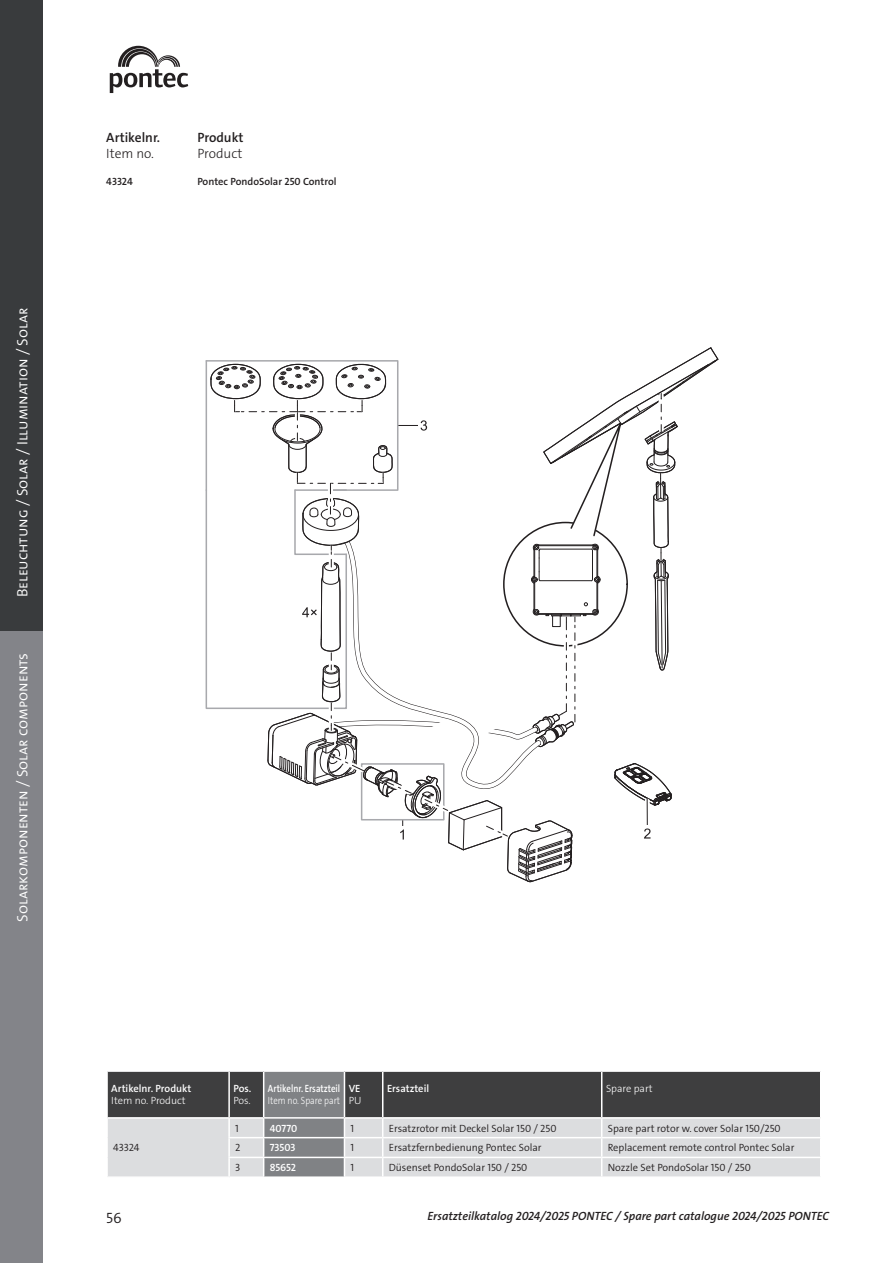
<style>
.page{position:relative;width:893px;height:1263px;background:#fff}
.page>*{position:absolute;margin:0;border:0;box-sizing:border-box;transform-origin:0 0}
.CB_AF_Griffmarke{font:15px "The Sans LP4 Se Lig";color:#fff}
.CB_AF_Griff-Pgr{font:15px "The Sans LP4 Se Lig";color:#fff}
.t1{font:15px "The Sans LP4 Se Lig";color:#231f20}
.CB_AF_Tabellenkopf-Mastertabelle{font:13.5px/16.2px "The Sans LP6 Se Bld";color:#231f20}
.t2{font:12px "The Sans LP6 Se Bld IT";color:#231f20}
.CB_AF_Tab-Attr-Name{font:10.5px "The Sans LP4 Se Lig";color:#231f20}
.CB_AF_Tab-Artikelnr{font:10.5px/12px "The Sans LP6 Se Bld";color:#fff}
.CB_AF_Tab-Artikelnr-2{font:10.5px/12px "The Sans LP6 Se Bld";color:#fff;scale:.84 1}
.CB_AF_Tabellentext_Semibold{font:10.5px "The Sans LP6 Se Bld";color:#231f20}
.CB_AF_Tab-Artikelnr-3{font:10.5px "The Sans LP3 Lig";color:#fff}
.CB_AF_Tab-Artikelnr-Mastertabelle{font:10.5px "The Sans LP6 Se Bld";letter-spacing:-.015em;color:#231f20}
.s1{font-family:"The Sans LP3 Lig"}
</style>
<div class="page">
<svg style="left:110px;top:46px;width:78px;height:47px"></svg>
<div style="left:0;top:0;width:43px;height:631px;background:#393b3d"></div>
<div style="left:0;top:631px;width:43px;height:632px;background:#838489"></div>
<div style="left:107px;top:1071px;width:122px;height:47px;background:#3e3e3f"></div>
<div style="left:229px;top:1071px;width:35px;height:47px;background:#3e3e3f"></div>
<div style="left:264px;top:1071px;width:80px;height:47px;background:#808285"></div>
<div style="left:344px;top:1071px;width:39px;height:47px;background:#3e3e3f"></div>
<div style="left:107px;top:1118px;width:122px;height:59px;background:#dcdddf"></div>
<div style="left:229px;top:1118px;width:35px;height:20px;background:#dcdddf"></div>
<div style="left:264px;top:1118px;width:80px;height:20px;background:#808285"></div>
<div style="left:344px;top:1118px;width:39px;height:20px;background:#dcdddf"></div>
<div style="left:229px;top:1138px;width:35px;height:19px;background:#dcdddf"></div>
<div style="left:264px;top:1138px;width:80px;height:19px;background:#808285"></div>
<div style="left:344px;top:1138px;width:39px;height:19px;background:#dcdddf"></div>
<div style="left:229px;top:1157px;width:35px;height:20px;background:#dcdddf"></div>
<div style="left:264px;top:1157px;width:80px;height:20px;background:#808285"></div>
<div style="left:344px;top:1157px;width:39px;height:20px;background:#dcdddf"></div>
<hr style="left:106px;top:1070px;width:123px;height:2px;background:#fff">
<hr style="left:106px;top:1072px;width:2px;height:45px;background:#fff">
<hr style="left:229px;top:1070px;width:35px;height:2px;background:#fff">
<hr style="left:228px;top:1072px;width:2px;height:45px;background:#fff">
<hr style="left:264px;top:1070px;width:80px;height:2px;background:#fff">
<hr style="left:263px;top:1072px;width:1px;height:45px;background:#fff">
<hr style="left:344px;top:1070px;width:39px;height:2px;background:#fff">
<hr style="left:344px;top:1072px;width:1px;height:45px;background:#fff">
<hr style="left:106px;top:1117px;width:123px;height:1px;background:#fff">
<hr style="left:229px;top:1117px;width:35px;height:1px;background:#fff">
<hr style="left:264px;top:1117px;width:80px;height:1px;background:#fff">
<hr style="left:344px;top:1117px;width:39px;height:1px;background:#fff">
<hr style="left:106px;top:1118px;width:2px;height:20px;background:#fff">
<hr style="left:228px;top:1137px;width:36px;height:1px;background:#fff">
<hr style="left:264px;top:1137px;width:80px;height:1px;background:#fff">
<hr style="left:344px;top:1137px;width:39px;height:1px;background:#fff">
<svg style="left:107px;top:1138px;width:1px;height:38px"></svg>
<hr style="left:228px;top:1157px;width:36px;height:1px;background:#fff">
<svg style="left:228px;top:1118px;width:2px;height:58px"></svg>
<hr style="left:264px;top:1157px;width:80px;height:1px;background:#fff">
<svg style="left:263px;top:1118px;width:1px;height:58px"></svg>
<hr style="left:344px;top:1157px;width:39px;height:1px;background:#fff">
<svg style="left:344px;top:1118px;width:1px;height:58px"></svg>
<svg style="left:382px;top:1071px;width:439px;height:105px;background:#9a9b9c"></svg>
<hr style="left:106px;top:1176px;width:123px;height:2px;background:#fff">
<hr style="left:229px;top:1176px;width:35px;height:2px;background:#fff">
<hr style="left:264px;top:1176px;width:80px;height:2px;background:#fff">
<hr style="left:344px;top:1176px;width:39px;height:2px;background:#fff">
<svg style="left:205px;top:347px;width:514px;height:535px"></svg>
<p class="CB_AF_Griffmarke" style="left:13px;top:597px;width:291px;rotate:-90deg">Beleuchtung / Solar / Illumination / Solar</p>
<p class="CB_AF_Griff-Pgr" style="left:13px;top:921px;width:270px;rotate:-90deg">Solarkomponenten / Solar components</p>
<p class="CB_AF_Tabellenkopf-Mastertabelle" style="left:106px;top:129px;width:55px">Artikelnr.<br><span class="s1">Item no.</span></p>
<p class="CB_AF_Tabellenkopf-Mastertabelle" style="left:197px;top:129px;width:48px">Produkt<br><span class="s1">Product</span></p>
<p class="CB_AF_Tab-Artikelnr-Mastertabelle" style="left:106px;top:175px;width:28px">43324</p>
<p class="CB_AF_Tabellentext_Semibold" style="left:197px;top:175px;width:141px">Pontec PondoSolar 250 Control</p>
<p class="CB_AF_Tab-Artikelnr" style="left:111px;top:1083px;width:82px">Artikelnr. Produkt<br><span class="s1">Item no. Product</span></p>
<p class="CB_AF_Tab-Artikelnr" style="left:233px;top:1083px;width:19px">Pos.<br><span class="s1">Pos.</span></p>
<p class="CB_AF_Tab-Artikelnr-2" style="left:268px;top:1083px;width:88px">Artikelnr. Ersatzteil<br><span class="s1">Item no. Spare part</span></p>
<p class="CB_AF_Tab-Artikelnr" style="left:349px;top:1083px;width:14px">VE<br><span class="s1">PU</span></p>
<p class="CB_AF_Tab-Artikelnr" style="left:387px;top:1083px;width:44px">Ersatzteil</p>
<p class="CB_AF_Tab-Artikelnr-3" style="left:606px;top:1082px;width:48px">Spare part</p>
<p class="CB_AF_Tab-Attr-Name" style="left:113px;top:1141px;width:28px">43324</p>
<p class="CB_AF_Tab-Attr-Name" style="left:235px;top:1121px;width:5px">1</p>
<p class="CB_AF_Tab-Artikelnr" style="left:270px;top:1122px;width:29px">40770</p>
<p class="CB_AF_Tab-Attr-Name" style="left:350px;top:1121px;width:5px">1</p>
<p class="CB_AF_Tab-Attr-Name" style="left:389px;top:1121px;width:169px">Ersatzrotor mit Deckel Solar 150 / 250</p>
<p class="CB_AF_Tab-Attr-Name" style="left:608px;top:1121px;width:175px">Spare part rotor w. cover Solar 150/250</p>
<p class="CB_AF_Tab-Attr-Name" style="left:235px;top:1141px;width:7px">2</p>
<p class="CB_AF_Tab-Artikelnr" style="left:270px;top:1142px;width:27px">73503</p>
<p class="CB_AF_Tab-Attr-Name" style="left:350px;top:1141px;width:5px">1</p>
<p class="CB_AF_Tab-Attr-Name" style="left:389px;top:1141px;width:154px">Ersatzfernbedienung Pontec Solar</p>
<p class="CB_AF_Tab-Attr-Name" style="left:608px;top:1141px;width:188px">Replacement remote control Pontec Solar</p>
<p class="CB_AF_Tab-Attr-Name" style="left:235px;top:1161px;width:7px">3</p>
<p class="CB_AF_Tab-Artikelnr" style="left:270px;top:1162px;width:28px">85652</p>
<p class="CB_AF_Tab-Attr-Name" style="left:350px;top:1161px;width:5px">1</p>
<p class="CB_AF_Tab-Attr-Name" style="left:389px;top:1161px;width:140px">Düsenset PondoSolar 150 / 250</p>
<p class="CB_AF_Tab-Attr-Name" style="left:608px;top:1161px;width:145px">Nozzle Set PondoSolar 150 / 250</p>
<h1 class="t1" style="left:106px;top:1208px;width:17px">56</h1>
<p class="t2" style="left:427px;top:1208px;width:403px">Ersatzteilkatalog 2024/2025 PONTEC / Spare part catalogue 2024/2025 PONTEC</p>
</div>
